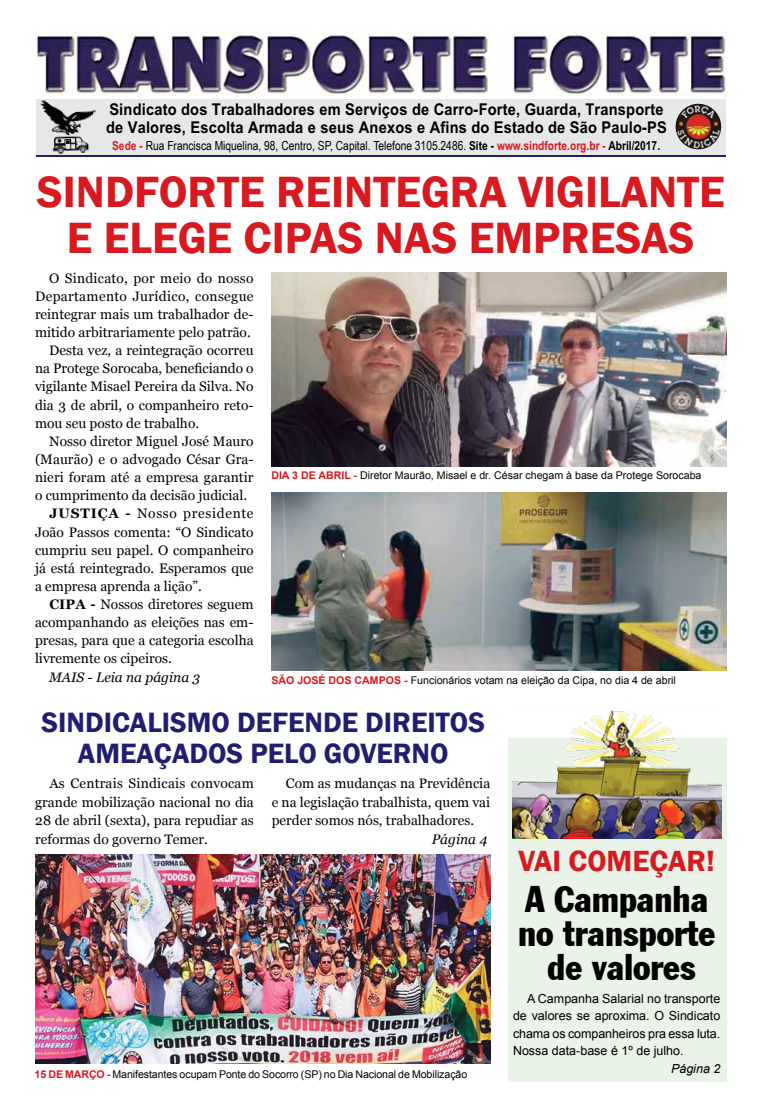
<style>
.page{position:relative;width:762px;height:1117px;background:#fff}
.page>*{position:absolute;margin:0;border:0;box-sizing:border-box;transform-origin:0 0}
.t1{font:600 45px/46.2px "Franklin Gothic";color:#d71920;text-align:center}
.t2{font:36.25px/33.8px "Franklin Gothic Condensed";color:#000;text-align:center}
.t3{font:600 30px "Franklin Gothic";color:#d71920}
.t4{font:600 28.75px "Franklin Gothic";color:#211d70}
.t5{font:700 16.25px/18.1px "Arial Narrow";letter-spacing:.01em;color:#000;scale:1.1 1}
.t6{font:13.75px/18.8px "Georgia";color:#000;text-align:justify}
.t7{font:13.75px "Georgia";letter-spacing:.025em;color:#000}
.t8{font:13.75px "Georgia";letter-spacing:.02em;color:#000}
.t9{font:italic 13.75px "Georgia";color:#000}
.t10{font:13.75px "Georgia";letter-spacing:.05em;color:#000}
.t11{font:12.5px/17.5px "Arial";letter-spacing:-.005em;color:#000;text-align:justify}
.t12{font:12.5px "Arial Narrow";color:#000}
.t13{font:italic 12.5px "Arial";color:#000}
.t14{font:10.62px "Arial";color:#000}
.s1{font-weight:700;color:#d2232a}
.s2{font-weight:700}
.s3{font-weight:700;color:#d71920}
</style>
<div class="page">
<div style="left:508px;top:737px;width:218px;height:344px;background:#eaf3e7"></div>
<hr style="left:36px;top:154px;width:689px;height:3px;background:#211d70">
<img style="left:36px;top:31px;width:691px;height:64px">
<div style="left:36px;top:99px;width:690px;height:55px;background:#e6e7e8"></div>
<img style="left:40px;top:100px;width:56px;height:54px">
<img style="left:678px;top:104px;width:19px;height:12px">
<img style="left:35px;top:854px;width:455px;height:209px">
<img style="left:513px;top:709px;width:209px;height:129px">
<img style="left:272px;top:272px;width:454px;height:194px">
<img style="left:271px;top:493px;width:455px;height:177px">
<p class="t5" style="left:106px;top:100px;width:511px">Sindicato dos Trabalhadores em Serviços de Carro-Forte, Guarda, Transporte de Valores, Escolta Armada e seus Anexos e Afins do Estado de São Paulo-PS</p>
<p class="t12" style="left:112px;top:136px;width:549px"><span class="s1">Sede -</span> Rua Francisca Miquelina, 98, Centro, SP, Capital. Telefone 3105.2486. <span class="s2">Site -</span> <span class="s3">www.sindforte.org.br -</span> <span class="s2">Abril/2017.</span></p>
<h1 class="t1" style="left:37px;top:169px;width:685px">SINDFORTE REI NTEGRA VIGILANTE<br>E ELEGE CI PAS NAS EM PRESAS</h1>
<p class="t8" style="left:49px;top:269px;width:206px">O Sindicato, por meio do nosso</p>
<p class="t7" style="left:35px;top:287px;width:220px">Departamento Jurídico, consegue</p>
<p class="t6" style="left:35px;top:305px;width:220px">reintegrar mais um trabalhador de-</p>
<p class="t6" style="left:35px;top:323px;width:217px">mitido arbitrariamente pelo patrão.</p>
<p class="t6" style="left:49px;top:341px;width:206px">Desta vez, a reintegração ocorreu</p>
<p class="t6" style="left:35px;top:359px;width:220px">na Protege Sorocaba, beneficiando o</p>
<p class="t6" style="left:35px;top:377px;width:220px">vigilante Misael Pereira da Silva. No</p>
<p class="t6" style="left:35px;top:395px;width:220px">dia 3 de abril, o companheiro reto-</p>
<p class="t6" style="left:35px;top:414px;width:166px">mou seu posto de trabalho.</p>
<p class="t6" style="left:49px;top:432px;width:206px">Nosso diretor Miguel José Mauro</p>
<p class="t6" style="left:35px;top:450px;width:220px">(Maurão) e o advogado César Gra-</p>
<p class="t6" style="left:35px;top:468px;width:220px">nieri foram até a empresa garantir</p>
<p class="t6" style="left:35px;top:486px;width:214px">o cumprimento da decisão judicial.</p>
<p class="t10" style="left:49px;top:505px;width:206px"><span class="s2">JUSTIÇA -</span> Nosso presidente</p>
<p class="t6" style="left:35px;top:522px;width:220px">João Passos comenta: “O Sindicato</p>
<p class="t6" style="left:35px;top:540px;width:220px">cumpriu seu papel. O companheiro</p>
<p class="t6" style="left:35px;top:559px;width:220px">já está reintegrado. Esperamos que</p>
<p class="t6" style="left:35px;top:577px;width:168px">a empresa aprenda a lição”.</p>
<p class="t6" style="left:49px;top:595px;width:206px"><span class="s2">CIPA -</span> Nossos diretores seguem</p>
<p class="t6" style="left:35px;top:613px;width:220px">acompanhando as eleições nas em-</p>
<p class="t6" style="left:35px;top:631px;width:220px">presas, para que a categoria escolha</p>
<p class="t6" style="left:35px;top:649px;width:138px">livremente os cipeiros.</p>
<p class="t9" style="left:49px;top:668px;width:152px">MAIS - Leia na página 3</p>
<p class="t14" style="left:271px;top:468px;width:432px"><span class="s3">DIA 3 DE ABRIL -</span> Diretor Maurão, Misael e dr. César chegam à base da Protege Sorocaba</p>
<p class="t14" style="left:271px;top:672px;width:406px"><span class="s3">SÃO JOSÉ DOS CAMPOS -</span> Funcionários votam na eleição da Cipa, no dia 4 de abril</p>
<h3 class="t4" style="left:41px;top:704px;width:356px">SINDICALISMO DEFENDE DIREI</h3>
<h3 class="t4" style="left:436px;top:704px;width:51px">TOS</h3>
<h3 class="t4" style="left:78px;top:735px;width:20px">AMEAÇA</h3>
<h3 class="t4" style="left:189px;top:735px;width:171px">DOS PELO GOVER</h3>
<h3 class="t4" style="left:412px;top:735px;width:36px">NO</h3>
<p class="t6" style="left:35px;top:773px;width:220px;text-indent:14px">As Centrais Sindicais convocam grande mobilização nacional no dia 28 de abril (sexta), para repudiar as reformas do governo Temer.</p>
<p class="t6" style="left:272px;top:773px;width:220px;text-indent:14px">Com as mudanças na Previdência e na legislação trabalhista, quem vai perder somos nós, trabalhadores.</p>
<p class="t9" style="left:432px;top:830px;width:57px">Página 4</p>
<p class="t14" style="left:35px;top:1066px;width:434px"><span class="s3">15 DE MARÇO -</span> Manifestantes ocupam Ponte do Socorro (SP) no Dia Nacional de Mobilização</p>
<h3 class="t3" style="left:518px;top:842px;width:198px">VAI COMEÇAR!</h3>
<h2 class="t2" style="left:518px;top:881px;width:199px">A Campanha no transporte de valores</h2>
<p class="t11" style="left:513px;top:989px;width:209px;text-indent:14px">A Campanha Salarial no transporte de valores se aproxima. O Sindicato chama os companheiros pra essa luta.<br>Nossa data-base é 1º de julho.</p>
<p class="t13" style="left:671px;top:1059px;width:51px">Página 2</p>
</div>
